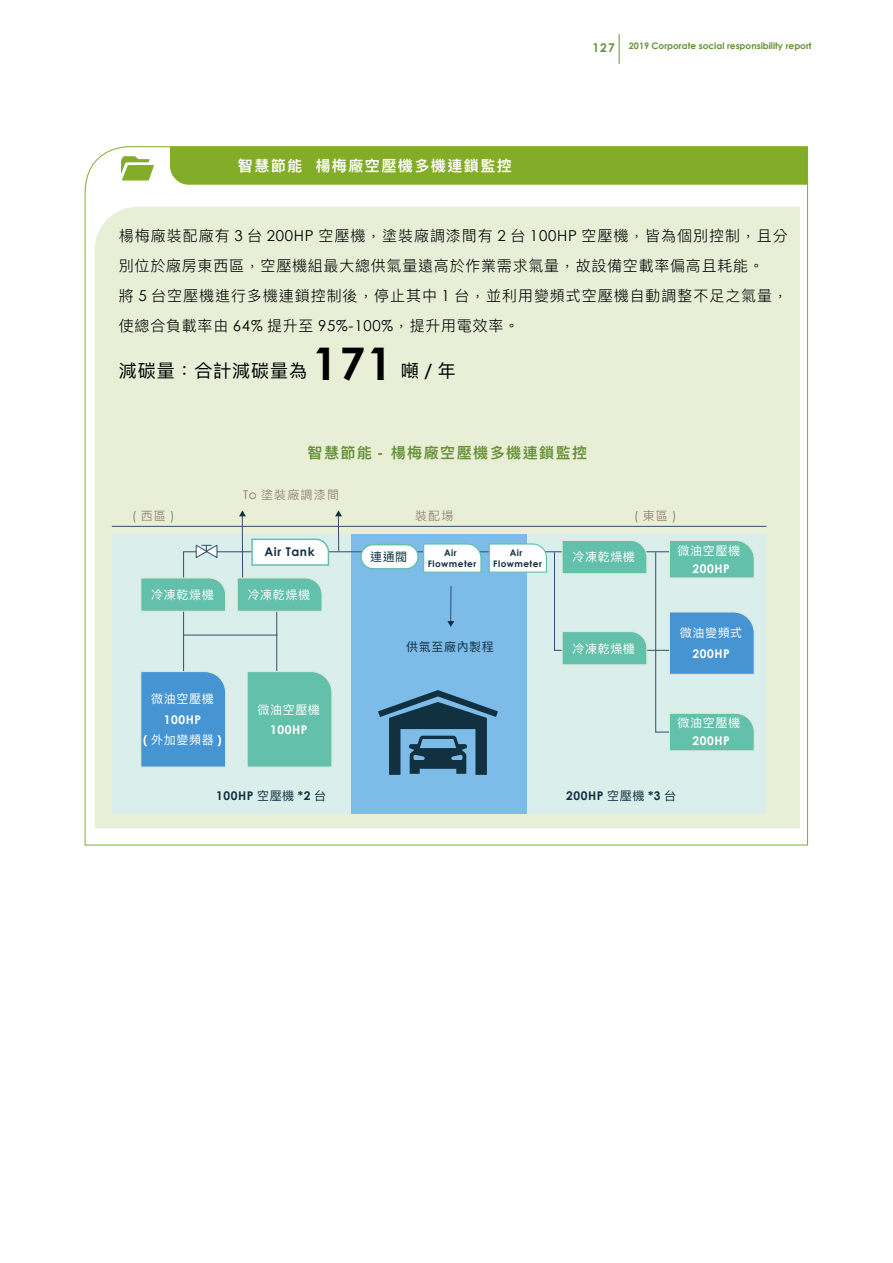
<style>
.page{position:relative;width:893px;height:1263px;background:#fff}
.page>*{position:absolute;margin:0;border:0;box-sizing:border-box;transform-origin:0 0}
.t1{font:700 45px "Century Gothic";color:#000}
.t2{font:18px "Ping Fang TC";letter-spacing:.05em;color:#000}
.t3{font:300 15px/30px "Ping Fang TC";letter-spacing:.06em;color:#000}
.t4{font:600 15px "Ping Fang TC";letter-spacing:.1em;color:#679237}
.t5{font:600 15px "Ping Fang TC";letter-spacing:.1em;color:#fff}
.t6{font:12px "Ping Fang TC";letter-spacing:.05em;color:#fff}
.t7{font:700 12px "Century Gothic";letter-spacing:.05em;color:#113141}
.t8{font:700 12px "Century Gothic";letter-spacing:.05em;color:#fff}
.t9{font:300 12px "Ping Fang TC";letter-spacing:.1em;color:#877569}
.t10{font:12px "Ping Fang TC";letter-spacing:.05em;color:#113141}
.t11{font:12px "Century Gothic";color:#877569}
.t12{font:700 9px "Century Gothic";color:#679237}
.t13{font:700 9px/11.2px "Century Gothic";letter-spacing:.05em;color:#113141;text-align:center}
.s1{font-size:12px}
.s2{font-family:"Century Gothic";font-weight:400}
.s3{font-family:"Century Gothic";font-weight:700}
.s4{font-family:"Ping Fang TC";font-weight:300}
.s5{font-family:"Ping Fang TC";font-weight:400}
</style>
<div class="page">
<hr style="left:619px;top:34px;width:1px;height:30px;background:#679237">
<svg style="left:84px;top:146px;width:724px;height:700px;background:#e3ebcd"></svg>
<svg style="left:121px;top:156px;width:33px;height:25px"></svg>
<div style="left:335px;top:534px;width:205px;height:280px;background:#7dbce8"></div>
<div style="left:112px;top:534px;width:239px;height:280px;background:#daeeeb"></div>
<div style="left:527px;top:534px;width:239px;height:280px;background:#daeeeb"></div>
<hr style="left:242px;top:513px;width:1px;height:75px;background:#304f6b">
<svg style="left:239px;top:510px;width:7px;height:6px"></svg>
<hr style="left:338px;top:513px;width:1px;height:38px;background:#304f6b">
<svg style="left:335px;top:510px;width:7px;height:6px"></svg>
<svg style="left:183px;top:551px;width:371px;height:120px"></svg>
<hr style="left:112px;top:526px;width:654px;height:1px;background:#304f6b">
<svg style="left:140px;top:577px;width:86px;height:35px;background:#71c4b0"></svg>
<svg style="left:140px;top:671px;width:86px;height:97px;background:#4f99d1"></svg>
<svg style="left:247px;top:671px;width:85px;height:97px;background:#69c2ad"></svg>
<svg style="left:237px;top:577px;width:86px;height:35px;background:#71c4b0"></svg>
<svg style="left:251px;top:538px;width:79px;height:28px;background:#e7f5f2"></svg>
<div style="left:361px;top:545px;width:57px;height:24px;background:#fff;border-radius:12px"></div>
<div style="left:360px;top:544px;width:59px;height:25px;border:2px solid #63c0ab;border-radius:12px"></div>
<svg style="left:195px;top:544px;width:23px;height:15px"></svg>
<svg style="left:554px;top:540px;width:201px;height:211px"></svg>
<svg style="left:423px;top:543px;width:59px;height:30px;background:#e6f4f4"></svg>
<svg style="left:488px;top:543px;width:60px;height:30px;background:#e9f5f4"></svg>
<svg style="left:378px;top:690px;width:120px;height:85px"></svg>
<p class="t5" style="left:238px;top:157px;width:275px">智慧節能 楊梅廠空壓機多機連鎖監控</p>
<p class="t12" style="left:592px;top:40px;width:221px"><span class="s1">127</span> 2019 Corporate social responsibility report</p>
<p class="t3" style="left:119px;top:221px;width:671px">楊梅廠裝配廠有 <span class="s2">3</span> 台 <span class="s2">200HP</span> 空壓機，塗裝廠調漆間有 <span class="s2">2</span> 台 <span class="s2">100HP</span> 空壓機，皆為個別控制，且分別位於廠房東西區，空壓機組最大總供氣量遠高於作業需求氣量，故設備空載率偏高且耗能。<br>將 <span class="s2">5</span> 台空壓機進行多機連鎖控制後，停止其中 <span class="s2">1</span> 台，並利用變頻式空壓機自動調整不足之氣量，使總合負載率由 <span class="s2">64%</span> 提升至 <span class="s2">95%-100%</span>，提升用電效率。</p>
<p class="t2" style="left:119px;top:360px;width:190px">減碳量：合計減碳量為</p>
<h1 class="t1" style="left:312px;top:335px;width:82px">171</h1>
<p class="t2" style="left:401px;top:360px;width:57px">噸<span class="s3">/</span>年</p>
<p class="t4" style="left:307px;top:444px;width:281px">智慧節能 <span class="s3">-</span> 楊梅廠空壓機多機連鎖監控</p>
<p class="t9" style="left:243px;top:487px;width:97px"><span class="s2">To</span> 塗裝廠調漆間</p>
<p class="t9" style="left:415px;top:509px;width:40px">裝配場</p>
<p class="t11" style="left:132px;top:508px;width:44px">(<span class="s4">西區</span>)</p>
<p class="t11" style="left:634px;top:508px;width:44px">(<span class="s4">東區</span>)</p>
<p class="t6" style="left:151px;top:587px;width:64px">冷凍乾燥機</p>
<p class="t6" style="left:151px;top:692px;width:64px">微油空壓機</p>
<p class="t8" style="left:164px;top:712px;width:39px">100HP</p>
<p class="t6" style="left:143px;top:732px;width:80px"><span class="s3">(</span> 外加變頻器 <span class="s3">)</span></p>
<p class="t7" style="left:264px;top:545px;width:52px">Air Tank</p>
<p class="t10" style="left:370px;top:549px;width:39px">連通閥</p>
<p class="t6" style="left:248px;top:587px;width:64px">冷凍乾燥機</p>
<p class="t13" style="left:428px;top:547px;width:50px">Air<br>Flowmeter</p>
<p class="t13" style="left:493px;top:547px;width:50px">Air<br>Flowmeter</p>
<p class="t6" style="left:258px;top:702px;width:64px">微油空壓機</p>
<p class="t8" style="left:270px;top:722px;width:39px">100HP</p>
<p class="t10" style="left:406px;top:639px;width:89px">供氣至廠內製程</p>
<p class="t6" style="left:573px;top:550px;width:64px">冷凍乾燥機</p>
<p class="t6" style="left:573px;top:641px;width:64px">冷凍乾燥機</p>
<p class="t6" style="left:678px;top:543px;width:64px">微油空壓機</p>
<p class="t8" style="left:692px;top:561px;width:39px">200HP</p>
<p class="t6" style="left:680px;top:626px;width:64px">微油變頻式</p>
<p class="t8" style="left:692px;top:646px;width:39px">200HP</p>
<p class="t6" style="left:678px;top:716px;width:64px">微油空壓機</p>
<p class="t8" style="left:692px;top:733px;width:39px">200HP</p>
<p class="t7" style="left:216px;top:788px;width:112px">100HP <span class="s5">空壓機</span> *2 <span class="s5">台</span></p>
<p class="t7" style="left:566px;top:788px;width:112px">200HP <span class="s5">空壓機</span> *3 <span class="s5">台</span></p>
</div>
